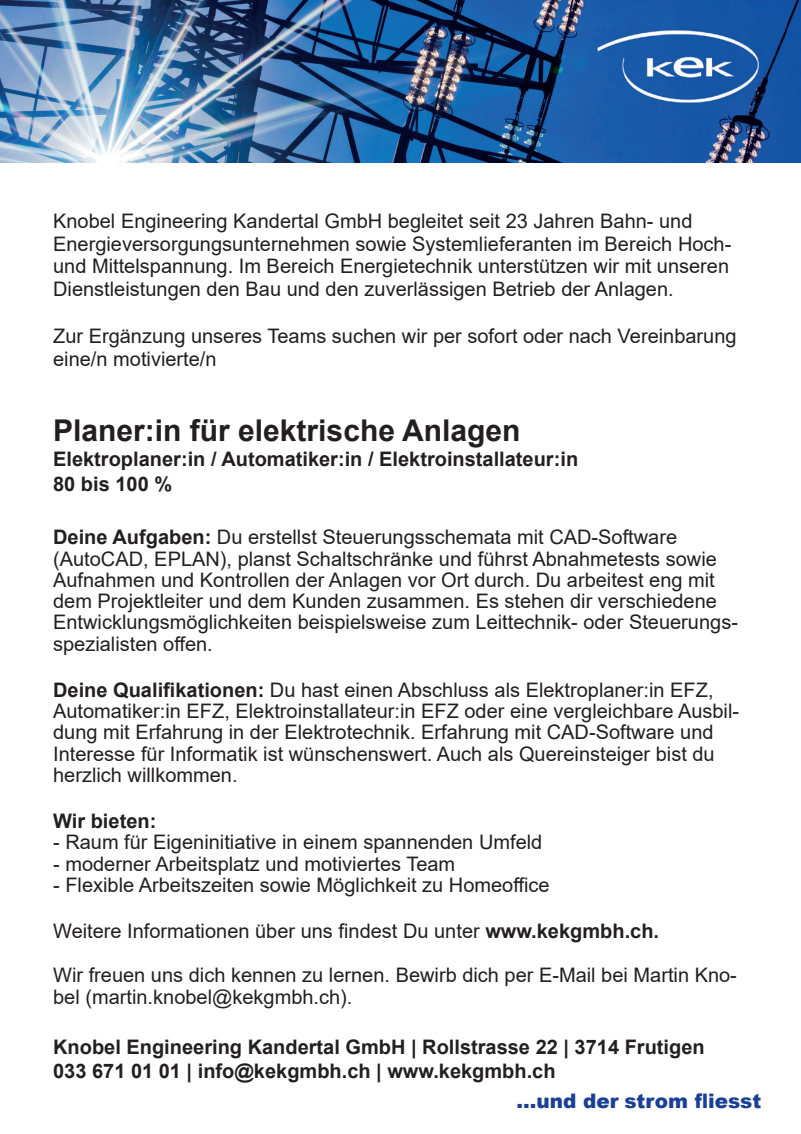
<style>
.page{position:relative;width:801px;height:1134px;background:#fff}
.page>*{position:absolute;margin:0;border:0;box-sizing:border-box;transform-origin:0 0}
.t1{font:700 30px "Arial";color:#231f20}
.t2{font:20px/21.2px "Arial";color:#231f20}
.t3{font:700 20px/25px "Arial";color:#231f20}
.t4{font:900 20px "Arial";color:#1b3f94}
.s1{font-weight:700}
</style>
<div class="page">
<img style="left:0;top:0;width:801px;height:163px">
<img style="left:585px;top:12px;width:202px;height:106px">
<p class="t2" style="left:53px;top:210px;width:680px;line-height:22.5px">Knobel Engineering Kandertal GmbH begleitet seit 23 Jahren Bahn- und Energieversorgungsunternehmen sowie Systemlieferanten im Bereich Hoch&shy;und Mittelspannung. Im Bereich Energietechnik unterstützen wir mit unseren Dienstleistungen den Bau und den zuverlässigen Betrieb der Anlagen.</p>
<p class="t2" style="left:53px;top:325px;width:685px;line-height:22.5px">Zur Ergänzung unseres Teams suchen wir per sofort oder nach Vereinbarung eine/n motivierte/n</p>
<h1 class="t1" style="left:53px;top:409px;width:469px">Planer:in für elektrische Anlagen</h1>
<p class="t3" style="left:53px;top:446px;width:526px">Elektroplaner:in / Automatiker:in / Elektroinstallateur:in<br>80 bis 100 %</p>
<p class="t2" style="left:53px;top:527px;width:686px"><span class="s1">Deine Aufgaben:</span> Du erstellst Steuerungsschemata mit CAD-Software (AutoCAD, EPLAN), planst Schaltschränke und führst Abnahmetests sowie Aufnahmen und Kontrollen der Anlagen vor Ort durch. Du arbeitest eng mit dem Projektleiter und dem Kunden zusammen. Es stehen dir verschiedene Entwicklungsmöglichkeiten beispielsweise zum Leittechnik- oder Steuerungs&shy;spezialisten offen.</p>
<p class="t2" style="left:53px;top:679px;width:687px"><span class="s1">Deine Qualifikationen:</span> Du hast einen Abschluss als Elektroplaner:in EFZ, Automatiker:in EFZ, Elektroinstallateur:in EFZ oder eine vergleichbare Ausbil&shy;dung mit Erfahrung in der Elektrotechnik. Erfahrung mit CAD-Software und Interesse für Informatik ist wünschenswert. Auch als Quereinsteiger bist du herzlich willkommen.</p>
<p class="t3" style="left:53px;top:809px;width:105px">Wir bieten:</p>
<p class="t2" style="left:53px;top:832px;width:491px">- Raum für Eigeninitiative in einem spannenden Umfeld</p>
<p class="t2" style="left:53px;top:853px;width:404px">- moderner Arbeitsplatz und motiviertes Team</p>
<p class="t2" style="left:53px;top:874px;width:498px">- Flexible Arbeitszeiten sowie Möglichkeit zu Homeoffice</p>
<p class="t2" style="left:53px;top:909px;width:685px;line-height:43.8px">Weitere Informationen über uns findest Du unter <span class="s1">www.kekgmbh.ch.<br></span>Wir freuen uns dich kennen zu lernen. Bewirb dich per E-Mail bei Martin Kno-</p>
<p class="t2" style="left:53px;top:987px;width:301px">bel (martin.knobel@kekgmbh.ch).</p>
<p class="t3" style="left:53px;top:1035px;width:653px;line-height:24.2px">Knobel Engineering Kandertal GmbH | Rollstrasse 22 | 3714 Frutigen<br>033 671 01 01 | info@kekgmbh.ch | www.kekgmbh.ch</p>
<p class="t4" style="left:516px;top:1086px;width:246px">...und der strom fliesst</p>
</div>
